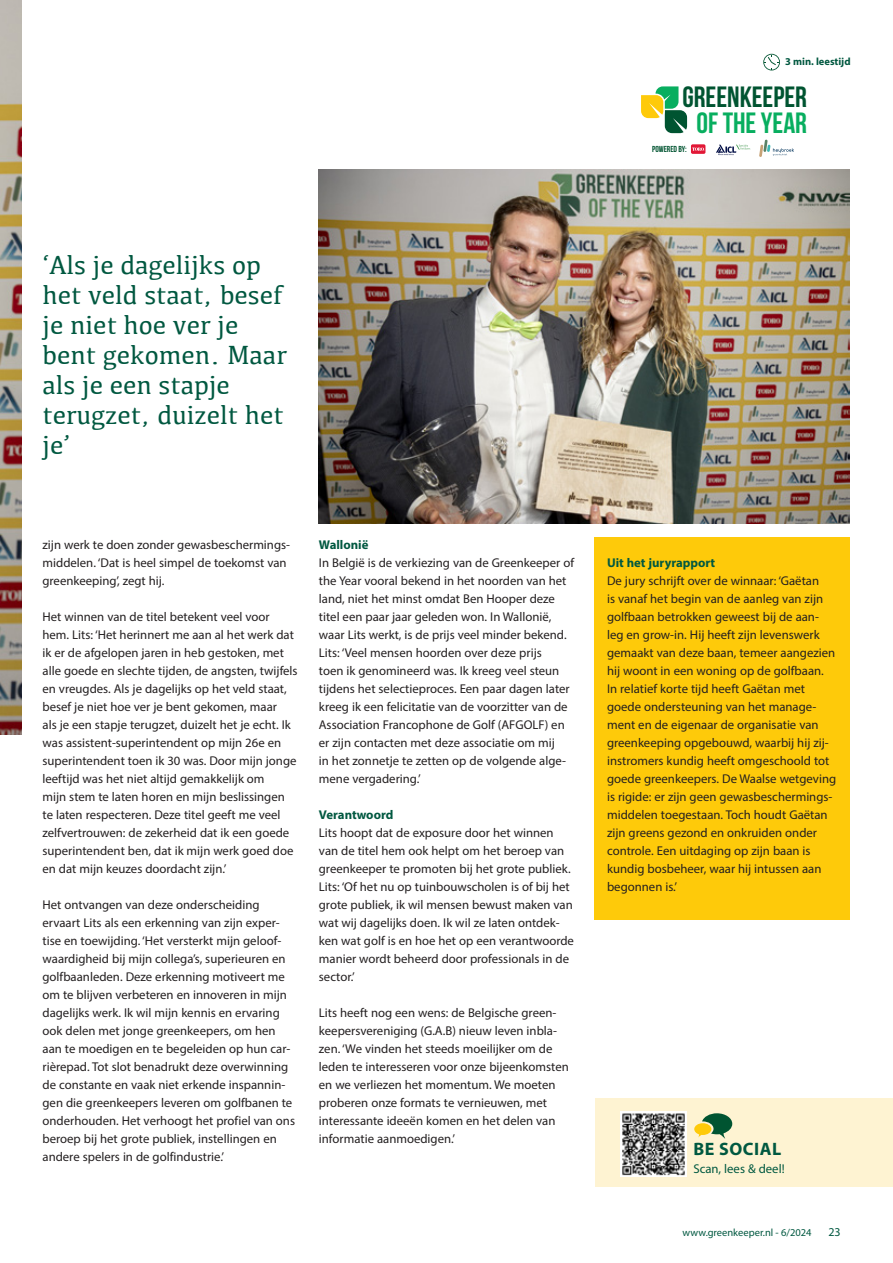
<style>
.page{position:relative;width:893px;height:1263px;background:#fff}
.page>*{position:absolute;margin:0;border:0;box-sizing:border-box;transform-origin:0 0}
.t1{font:29.25px "Bebas Neue";color:#005431}
.t2{font:29.25px "Bebas Neue";color:#08ae5f}
.t3{font:27px/30px "Kefa";color:#005840}
.t4{font:700 18px "Myriad Pro";letter-spacing:.03em;color:#005840}
.t5{font:12.75px/18px "Myriad Pro";color:#231f20}
.t6{font:700 12.75px "Myriad Pro";color:#005840}
.t7{font:12.75px "Myriad Pro";color:#005840}
.t8{font:12px "Myriad Pro";color:#005840}
.t9{font:10.5px "Myriad Pro";color:#005840}
.t10{font:700 10.5px "Myriad Pro";color:#005840}
.t11{font:8.7px "Bebas Neue";color:#005431}
</style>
<div class="page">
<img style="left:0;top:0;width:21px;height:735px">
<div style="left:594px;top:537px;width:255px;height:383px;background:#feca0a"></div>
<img style="left:319px;top:170px;width:530px;height:353px">
<svg style="left:763px;top:54px;width:17px;height:16px"></svg>
<div style="left:595px;top:1098px;width:298px;height:88px;background:#fef3d2"></div>
<img style="left:621px;top:1111px;width:65px;height:66px">
<svg style="left:694px;top:1113px;width:38px;height:26px"></svg>
<svg style="left:641px;top:86px;width:46px;height:47px"></svg>
<div style="left:691px;top:144px;width:14px;height:10px;background:#e21736;border-radius:2px"></div>
<svg style="left:692px;top:147px;width:12px;height:4px"></svg>
<svg style="left:716px;top:145px;width:34px;height:10px"></svg>
<svg style="left:759px;top:140px;width:35px;height:17px"></svg>
<p class="t10" style="left:785px;top:54px;width:67px">3 min. leestijd</p>
<h1 class="t1" style="left:682px;top:81px;width:126px">GREENKEEPER</h1>
<h1 class="t2" style="left:696px;top:107px;width:112px">OF THE YEAR</h1>
<p class="t11" style="left:652px;top:145px;width:36px">POWERED BY:</p>
<h2 class="t3" style="left:43px;top:249px;width:246px">‘Als je dagelijks op het veld staat, besef je niet hoe ver je bent gekomen. Maar als je een stapje terugzet, duizelt het je’</h2>
<p class="t5" style="left:43px;top:536px;width:249px">zijn werk te doen zonder gewasbeschermings&shy;middelen. ‘Dat is heel simpel de toekomst van greenkeeping’, zegt hij.</p>
<p class="t5" style="left:43px;top:608px;width:257px">Het winnen van de titel betekent veel voor hem. Lits: ‘Het herinnert me aan al het werk dat ik er de afgelopen jaren in heb gestoken, met alle goede en slechte tijden, de angsten, twijfels en vreugdes. Als je dagelijks op het veld staat, besef je niet hoe ver je bent gekomen, maar<br>als je een stapje terugzet, duizelt het je echt. Ik was assistent-superintendent op mijn 26e en superintendent toen ik 30 was. Door mijn jonge leeftijd was het niet altijd gemakkelijk om<br>mijn stem te laten horen en mijn beslissingen te laten respecteren. Deze titel geeft me veel zelfvertrouwen: de zekerheid dat ik een goede superintendent ben, dat ik mijn werk goed doe en dat mijn keuzes doordacht zijn.’</p>
<p class="t5" style="left:43px;top:896px;width:254px">Het ontvangen van deze onderscheiding ervaart Lits als een erkenning van zijn exper&shy;tise en toewijding. ‘Het versterkt mijn geloof&shy;waardigheid bij mijn collega’s, superieuren en golfbaanleden. Deze erkenning motiveert me om te blijven verbeteren en innoveren in mijn dagelijks werk. Ik wil mijn kennis en ervaring ook delen met jonge greenkeepers, om hen aan te moedigen en te begeleiden op hun car&shy;rièrepad. Tot slot benadrukt deze overwinning de constante en vaak niet erkende inspannin&shy;gen die greenkeepers leveren om golfbanen te onderhouden. Het verhoogt het profiel van ons beroep bij het grote publiek, instellingen en andere spelers in de golfindustrie.’</p>
<p class="t6" style="left:319px;top:536px;width:51px">Wallonië</p>
<p class="t5" style="left:319px;top:554px;width:257px">In België is de verkiezing van de Greenkeeper of the Year vooral bekend in het noorden van het land, niet het minst omdat Ben Hooper deze titel een paar jaar geleden won. In Wallonië, waar Lits werkt, is de prijs veel minder bekend.<br>Lits: ‘Veel mensen hoorden over deze prijs<br>toen ik genomineerd was. Ik kreeg veel steun tijdens het selectieproces. Een paar dagen later kreeg ik een felicitatie van de voorzitter van de Association Francophone de Golf (AFGOLF) en er zijn contacten met deze associatie om mij<br>in het zonnetje te zetten op de volgende alge&shy;mene vergadering.’</p>
<p class="t6" style="left:319px;top:807px;width:76px">Verantwoord</p>
<p class="t5" style="left:319px;top:824px;width:257px">Lits hoopt dat de exposure door het winnen van de titel hem ook helpt om het beroep van greenkeeper te promoten bij het grote publiek.<br>Lits: ‘Of het nu op tuinbouwscholen is of bij het grote publiek, ik wil mensen bewust maken van wat wij dagelijks doen. Ik wil ze laten ontdek&shy;ken wat golf is en hoe het op een verantwoorde manier wordt beheerd door professionals in de sector.’</p>
<p class="t5" style="left:319px;top:1004px;width:251px">Lits heeft nog een wens: de Belgische green&shy;keepersvereniging (G.A.B) nieuw leven inbla&shy;zen. ‘We vinden het steeds moeilijker om de leden te interesseren voor onze bijeenkomsten en we verliezen het momentum. We moeten proberen onze formats te vernieuwen, met interessante ideeën komen en het delen van informatie aanmoedigen.’</p>
<p class="t6" style="left:607px;top:554px;width:110px">Uit het juryrapport</p>
<p class="t5" style="left:607px;top:572px;width:231px">De jury schrijft over de winnaar: ‘Gaëtan<br>is vanaf het begin van de aanleg van zijn golfbaan betrokken geweest bij de aan&shy;leg en grow-in. Hij heeft zijn levenswerk gemaakt van deze baan, temeer aangezien hij woont in een woning op de golfbaan.<br>In relatief korte tijd heeft Gaëtan met goede ondersteuning van het manage&shy;ment en de eigenaar de organisatie van greenkeeping opgebouwd, waarbij hij zij&shy;instromers kundig heeft omgeschoold tot goede greenkeepers. De Waalse wetgeving is rigide: er zijn geen gewasbeschermings&shy;middelen toegestaan. Toch houdt Gaëtan zijn greens gezond en onkruiden onder controle. Een uitdaging op zijn baan is kundig bosbeheer, waar hij intussen aan begonnen is.’</p>
<h3 class="t4" style="left:693px;top:1137px;width:89px">BE SOCIAL</h3>
<p class="t7" style="left:693px;top:1161px;width:93px">Scan, lees &amp; deel!</p>
<p class="t9" style="left:683px;top:1226px;width:130px">www.greenkeeper.nl - 6/2024</p>
<p class="t8" style="left:828px;top:1224px;width:14px">23</p>
</div>
